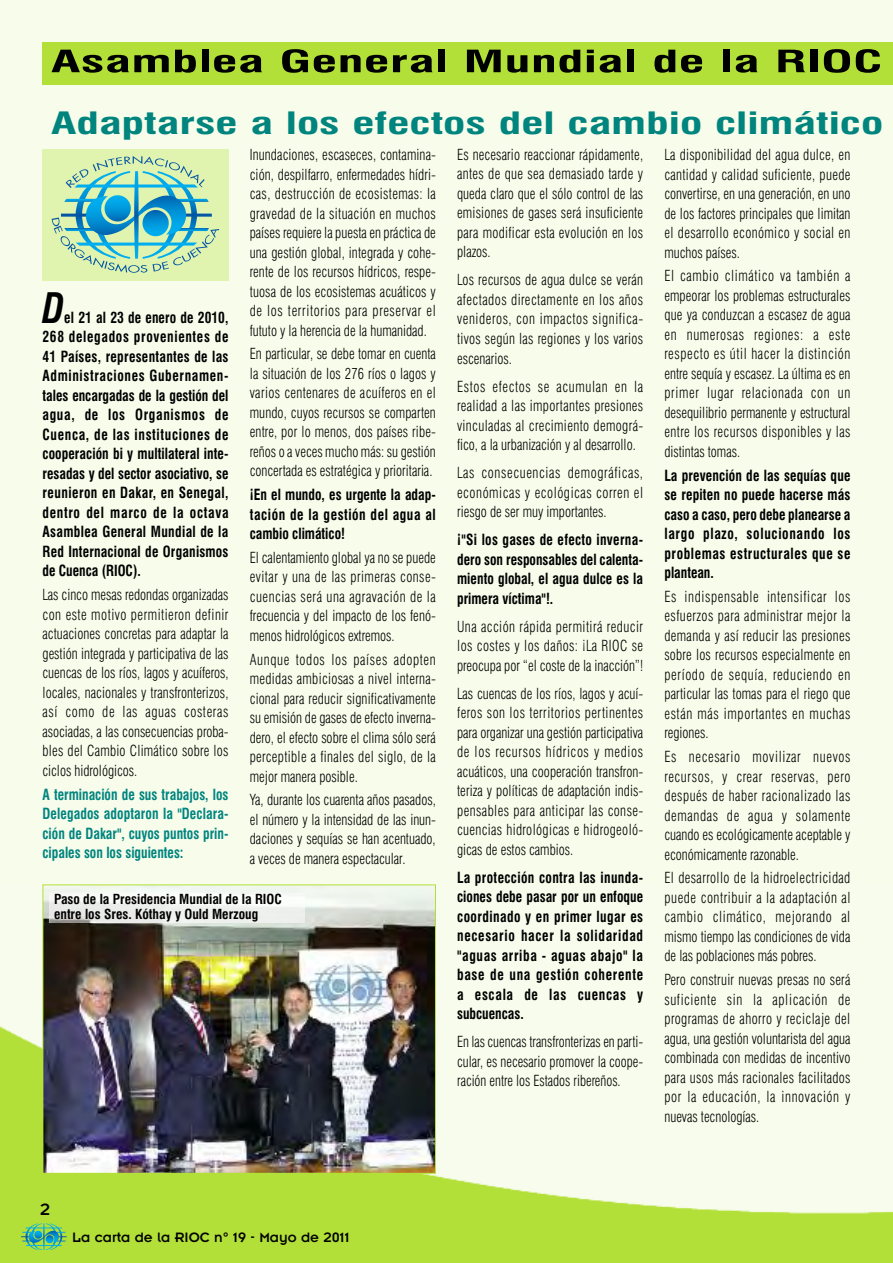
<style>
.page{position:relative;width:893px;height:1263px;background:#f7fceb}
.page>*{position:absolute;margin:0;border:0;box-sizing:border-box;transform-origin:0 0}
.t1{font:italic 700 condensed 40.95px "Swiss 721 BT";color:#000;scale:.9 1}
.t2{font:700 condensed 30px "Swiss 721 BT";color:#00847e;scale:1.55 1}
.t3{font:700 condensed 30px "Swiss 721 BT";letter-spacing:.01em;color:#000;scale:1.79 1}
.t4{font:18px "Insignia";color:#000}
.t5{font:300 condensed 15px/19.5px "Swiss 721 BT";color:#000;text-align:justify;scale:.9 1}
.t6{font:700 condensed 15px/19.5px "Swiss 721 BT";letter-spacing:.015em;color:#000;text-align:justify;scale:.9 1}
.t7{font:700 condensed 15px/19.5px "Swiss 721 BT";color:#00847e;text-align:justify;scale:.9 1}
.t8{font:300 condensed 15px/19.5px "Swiss 721 BT";color:#000;text-align:justify;scale:.89 1}
.t9{font:15px "Insignia";color:#000}
.t10{font:700 condensed 13.5px/15px "Swiss 721 BT";color:#000}
</style>
<div class="page">
<img style="left:0;top:885px;width:893px;height:378px">
<svg style="left:21px;top:1223px;width:46px;height:27px"></svg>
<div style="left:43px;top:43px;width:850px;height:42px;background:#b2e038"></div>
<div style="left:43px;top:149px;width:186px;height:131px;background:#e0f3af"></div>
<svg style="left:52px;top:156px;width:167px;height:117px"></svg>
<img style="left:45px;top:886px;width:389px;height:286px">
<div style="left:43px;top:884px;width:393px;height:290px;border:1px solid #b2e038"></div>
<img style="left:50px;top:893px;width:255px;height:29px">
<h2 class="t3" style="left:51px;top:50px;width:466px">Asamblea General Mundial de la RIOC</h2>
<h2 class="t2" style="left:51px;top:112px;width:538px">Adaptarse a los efectos del cambio climático</h2>
<h1 class="t1" style="left:43px;top:292px;width:26px">D</h1>
<p class="t6" style="left:43px;top:309px;width:208px;text-indent:22px">el 21 al 23 de enero de 2010, 268 delegados provenientes de 41 Países, representantes de las Administraciones Gubernamen&shy;tales encargadas de la gestión del agua, de los Organismos de Cuenca, de las instituciones de cooperación bi y multilateral inte&shy;resadas y del sector asociativo, se reunieron en Dakar, en Senegal, dentro del marco de la octava Asamblea General Mundial de la Red Internacional de Organismos de Cuenca (RIOC).</p>
<p class="t5" style="left:43px;top:586px;width:208px">Las cinco mesas redondas organizadas con este motivo permitieron definir actuaciones concretas para adaptar la gestión integrada y participativa de las cuencas de los ríos, lagos y acuíferos, locales, nacionales y transfronterizos, así como de las aguas costeras asociadas, a las consecuencias proba&shy;bles del Cambio Climático sobre los ciclos hidrológicos.</p>
<p class="t7" style="left:43px;top:785px;width:208px">A terminación de sus trabajos, los Delegados adoptaron la "Declara&shy;ción de Dakar", cuyos puntos prin&shy;cipales son los siguientes:</p>
<p class="t5" style="left:250px;top:146px;width:208px">Inundaciones, escaseces, contamina&shy;ción, despilfarro, enfermedades hídri - cas, destrucción de ecosistemas: la gravedad de la situación en muchos países requiere la puesta en práctica de una gestión global, integrada y cohe&shy;rente de los recursos hídricos, respe&shy;tuosa de los ecosistemas acuáticos y de los territorios para preservar el fututo y la herencia de la humanidad.</p>
<p class="t5" style="left:250px;top:345px;width:208px">En particular, se debe tomar en cuenta la situación de los 276 ríos o lagos y varios centenares de acuíferos en el mundo, cuyos recursos se comparten entre, por lo menos, dos países ribe&shy;reños o a veces mucho más: su gestión concertada es estratégica y prioritaria.</p>
<p class="t6" style="left:250px;top:486px;width:208px">¡En el mundo, es urgente la adap&shy;tación de la gestión del agua al cambio climático!</p>
<p class="t5" style="left:250px;top:549px;width:208px">El calentamiento global ya no se puede evitar y una de las primeras conse&shy;cuencias será una agravación de la frecuencia y del impacto de los fenó&shy;menos hidrológicos extremos.</p>
<p class="t5" style="left:250px;top:651px;width:208px">Aunque todos los países adopten medidas ambiciosas a nivel interna&shy;cional para reducir significativamente su emisión de gases de efecto inverna&shy;dero, el efecto sobre el clima sólo será perceptible a finales del siglo, de la mejor manera posible.</p>
<p class="t5" style="left:250px;top:791px;width:208px">Ya, durante los cuarenta años pasados, el número y la intensidad de las inun&shy;daciones y sequías se han acentuado, a veces de manera espectacular.</p>
<p class="t10" style="left:54px;top:893px;width:229px">Paso de la Presidencia Mundial de la RIOC entre los Sres. Kóthay y Ould Merzoug</p>
<p class="t5" style="left:457px;top:146px;width:208px">Es necesario reaccionar rápidamente, antes de que sea demasiado tarde y queda claro que el sólo control de las emisiones de gases será insuficiente para modificar esta evolución en los plazos.</p>
<p class="t5" style="left:457px;top:272px;width:208px">Los recursos de agua dulce se verán afectados directamente en los años venideros, con impactos significa&shy;tivos según las regiones y los varios escenarios.</p>
<p class="t5" style="left:457px;top:378px;width:208px">Estos efectos se acumulan en la realidad a las importantes presiones vinculadas al crecimiento demográ&shy;fico, a la urbanización y al desarrollo.</p>
<p class="t5" style="left:457px;top:464px;width:208px">Las consecuencias demográficas, económicas y ecológicas corren el riesgo de ser muy importantes.</p>
<p class="t6" style="left:457px;top:531px;width:208px">¡"Si los gases de efecto inverna&shy;dero son responsables del calenta&shy;miento global, el agua dulce es la primera víctima"!.</p>
<p class="t5" style="left:457px;top:618px;width:208px">Una acción rápida permitirá reducir los costes y los daños: ¡La RIOC se preocupa por “el coste de la inacción”!</p>
<p class="t5" style="left:457px;top:685px;width:208px">Las cuencas de los ríos, lagos y acuí&shy;feros son los territorios pertinentes para organizar una gestión participativa de los recursos hídricos y medios acuáticos, una cooperación transfron&shy;teriza y políticas de adaptación indis&shy;pensables para anticipar las conse&shy;cuencias hidrológicas e hidrogeoló&shy;gicas de estos cambios.</p>
<p class="t6" style="left:457px;top:869px;width:208px">La protección contra las inunda&shy;ciones debe pasar por un enfoque coordinado y en primer lugar es necesario hacer la solidaridad "aguas arriba - aguas abajo" la base de una gestión coherente a escala de las cuencas y subcuencas.</p>
<p class="t8" style="left:457px;top:1033px;width:211px">En las cuencas transfronterizas en parti&shy;cular, es necesario promover la coope&shy;ración entre los Estados ribereños.</p>
<p class="t5" style="left:664px;top:146px;width:208px">La disponibilidad del agua dulce, en cantidad y calidad suficiente, puede convertirse, en una generación, en uno de los factores principales que limitan el desarrollo económico y social en muchos países.</p>
<p class="t5" style="left:664px;top:267px;width:208px">El cambio climático va también a empeorar los problemas estructurales que ya conduzcan a escasez de agua en numerosas regiones: a este respecto es útil hacer la distinción entre sequía y escasez. La última es en primer lugar relacionada con un desequilibrio permanente y estructural entre los recursos disponibles y las distintas tomas.</p>
<p class="t6" style="left:664px;top:467px;width:208px">La prevención de las sequías que se repiten no puede hacerse más caso a caso, pero debe planearse a largo plazo, solucionando los problemas estructurales que se plantean.</p>
<p class="t5" style="left:664px;top:588px;width:208px">Es indispensable intensificar los esfuerzos para administrar mejor la demanda y así reducir las presiones sobre los recursos especialmente en período de sequía, reduciendo en particular las tomas para el riego que están más importantes en muchas regiones.</p>
<p class="t5" style="left:664px;top:748px;width:208px">Es necesario movilizar nuevos recursos, y crear reservas, pero después de haber racionalizado las demandas de agua y solamente cuando es ecológicamente aceptable y económicamente razonable.</p>
<p class="t5" style="left:664px;top:869px;width:208px">El desarrollo de la hidroelectricidad puede contribuir a la adaptación al cambio climático, mejorando al mismo tiempo las condiciones de vida de las poblaciones más pobres.</p>
<p class="t5" style="left:664px;top:971px;width:208px">Pero construir nuevas presas no será suficiente sin la aplicación de programas de ahorro y reciclaje del agua, una gestión voluntarista del agua combinada con medidas de incentivo para usos más racionales facilitados por la educación, la innovación y nuevas tecnologías.</p>
<p class="t4" style="left:40px;top:1203px;width:12px">2</p>
<p class="t9" style="left:72px;top:1233px;width:279px">La carta de la RIOC n° 19 - Mayo de 2011</p>
</div>
